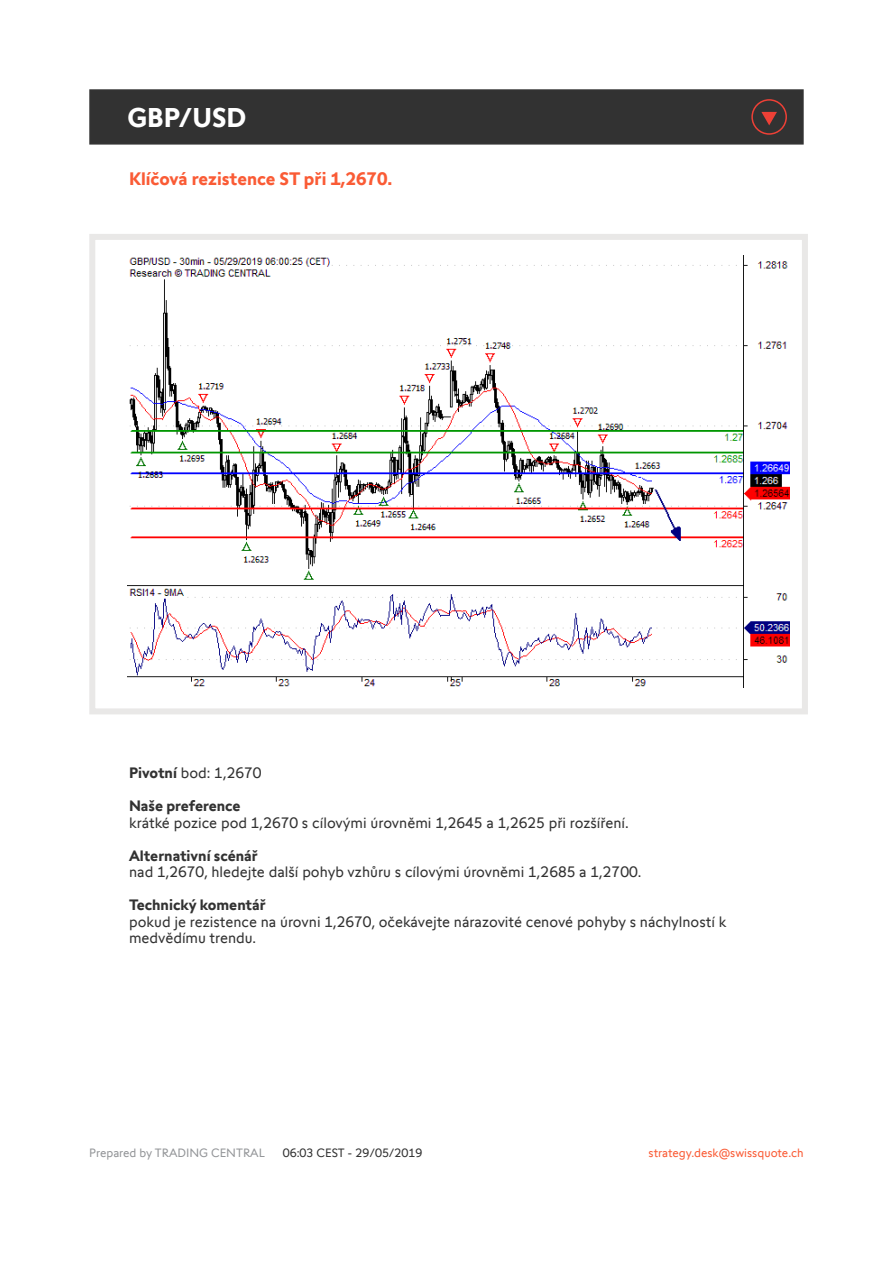
<style>
.page{position:relative;width:893px;height:1263px;background:#fff}
.page>*{position:absolute;margin:0;border:0;box-sizing:border-box;transform-origin:0 0}
.t1{font:700 27px "Swissquote CT";color:#fff}
.t2{font:700 18px "Swissquote CT";color:#fa5b35}
.t3{font:15px/16.5px "Swissquote CT";color:#323232}
.t4{font:700 15px "Swissquote CT";color:#323232}
.t5{font:12px "Swissquote CT";color:#fa5b35}
.t6{font:12px "Swissquote CT";color:#939598}
.t7{font:12px "Swissquote CT";color:#323232}
.s1{font-weight:700}
</style>
<div class="page">
<div style="left:89px;top:234px;width:719px;height:480px;border:6px solid #e9e8e7"></div>
<div style="left:89px;top:89px;width:715px;height:56px;background:#323232;border:2px solid #323232"></div>
<img style="left:128px;top:255px;width:661px;height:432px">
<svg style="left:751px;top:99px;width:36px;height:36px"></svg>
<h1 class="t1" style="left:128px;top:101px;width:120px">GBP/USD</h1>
<p class="t2" style="left:129px;top:168px;width:265px">Klíčová rezistence ST při 1,2670.</p>
<p class="t3" style="left:129px;top:765px;width:134px"><span class="s1">Pivotní</span> bod: 1,2670</p>
<p class="t4" style="left:129px;top:797px;width:113px">Naše preference</p>
<p class="t3" style="left:129px;top:814px;width:501px">krátké pozice pod 1,2670 s cílovými úrovněmi 1,2645 a 1,2625 při rozšíření.</p>
<p class="t4" style="left:129px;top:846px;width:130px">Alternativní scénář</p>
<p class="t3" style="left:129px;top:864px;width:514px">nad 1,2670, hledejte další pohyb vzhůru s cílovými úrovněmi 1,2685 a 1,2700.</p>
<p class="t4" style="left:129px;top:896px;width:138px">Technický komentář</p>
<p class="t3" style="left:129px;top:913px;width:599px">pokud je rezistence na úrovni 1,2670, očekávejte nárazovité cenové pohyby s náchylností k medvědímu trendu.</p>
<p class="t6" style="left:89px;top:1145px;width:177px">Prepared by TRADING CENTRAL</p>
<p class="t7" style="left:283px;top:1145px;width:141px">06:03 CEST - 29/05/2019</p>
<p class="t5" style="left:649px;top:1145px;width:157px">strategy.desk@swissquote.ch</p>
</div>
